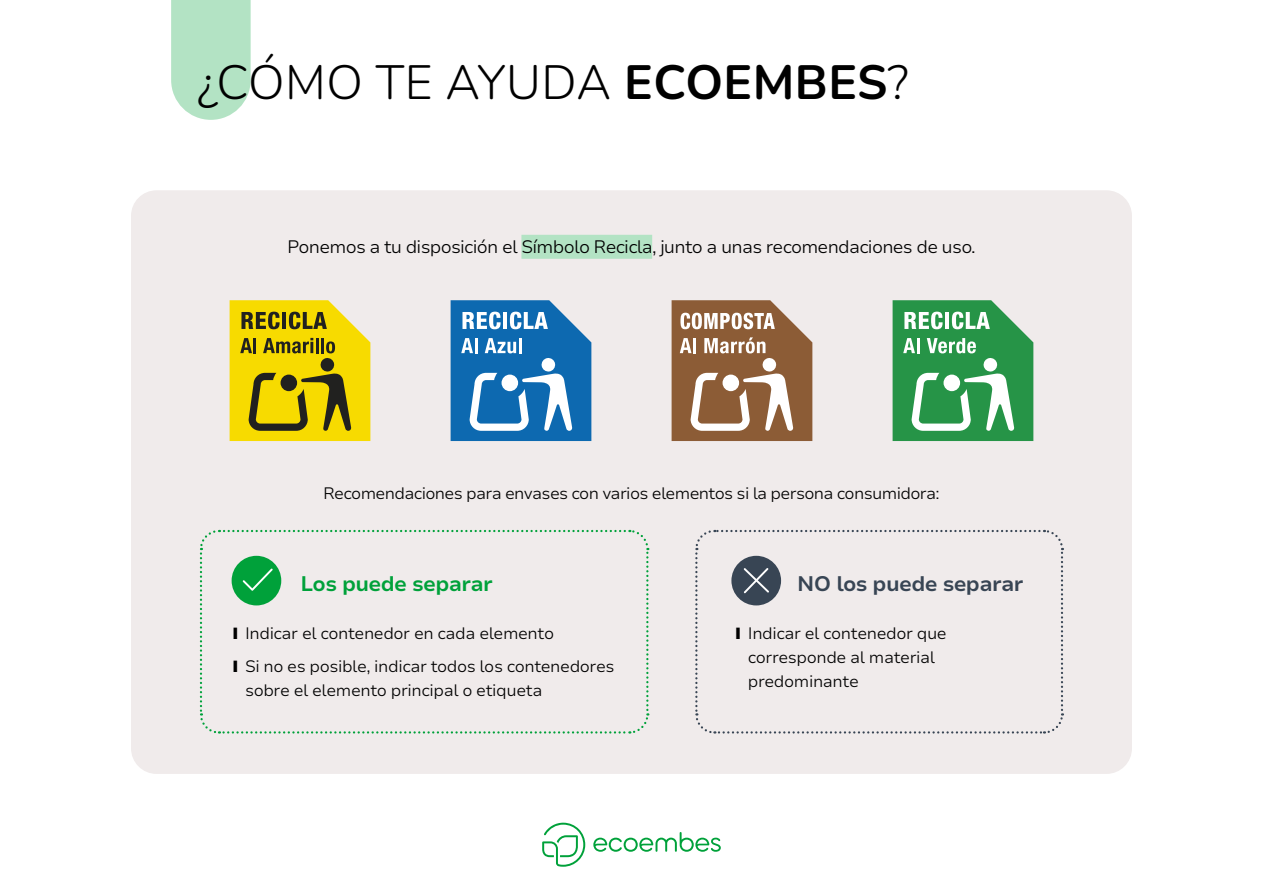
<style>
.page{position:relative;width:1263px;height:893px;background:#fff}
.page>*{position:absolute;margin:0;border:0;box-sizing:border-box;transform-origin:0 0}
.t1{font:300 48px "Nunito";letter-spacing:.01em;color:#000}
.t2{font:700 21px "Nunito Sans 7 pt";letter-spacing:-.03em;color:#384554}
.t3{font:700 21px "Nunito Sans 7 pt";letter-spacing:-.03em;color:#00a13a}
.t4{font:300 18px "Nunito Sans 7 pt";letter-spacing:-.04em;color:#000}
.t5{font:300 16.5px/24px "Nunito Sans 7 pt";letter-spacing:-.025em;color:#000}
.s1{font-weight:700}
</style>
<div class="page">
<div style="left:131px;top:190px;width:1001px;height:584px;background:#f0ebeb;border-radius:26px"></div>
<svg style="left:171px;top:0;width:80px;height:120px;background:#b8e5c8"></svg>
<svg style="left:542px;top:822px;width:43px;height:45px"></svg>
<svg style="left:593px;top:832px;width:128px;height:20px"></svg>
<div style="left:521px;top:235px;width:131px;height:24px;background:#b3e3c4"></div>
<svg style="left:230px;top:300px;width:140px;height:141px;background:#ceb80f"></svg>
<div style="left:281px;top:375px;width:16px;height:16px;background:#21211f;border-radius:50%"></div>
<svg style="left:451px;top:300px;width:140px;height:141px;background:#4189c0"></svg>
<div style="left:501px;top:375px;width:17px;height:16px;background:#fff;border-radius:50%"></div>
<svg style="left:892px;top:300px;width:141px;height:141px;background:#56ab70"></svg>
<div style="left:943px;top:375px;width:17px;height:16px;background:#fff;border-radius:50%"></div>
<svg style="left:672px;top:300px;width:140px;height:141px;background:#a58063"></svg>
<div style="left:722px;top:375px;width:17px;height:16px;background:#fff;border-radius:50%"></div>
<svg style="left:199px;top:529px;width:451px;height:205px"></svg>
<svg style="left:695px;top:529px;width:369px;height:205px"></svg>
<h1 class="t1" style="left:197px;top:49px;width:713px">¿CÓMO TE AYUDA <span class="s1">ECOEMBES</span>?</h1>
<p class="t4" style="left:287px;top:234px;width:690px">Ponemos a tu disposición el Símbolo Recicla, junto a unas recomendaciones de uso.</p>
<p class="t5" style="left:323px;top:481px;width:618px">Recomendaciones para envases con varios elementos si la persona consumidora:</p>
<p class="t3" style="left:301px;top:569px;width:194px">Los puede separar</p>
<p class="t2" style="left:797px;top:569px;width:228px">NO los puede separar</p>
<p class="t5" style="left:233px;top:617px;width:383px;line-height:32.5px">❙ Indicar el contenedor en cada elemento<br>❙ Si no es posible, indicar todos los contenedores</p>
<p class="t5" style="left:245px;top:678px;width:299px">sobre el elemento principal o etiqueta</p>
<p class="t5" style="left:748px;top:621px;width:200px;text-indent:-12px">❙ Indicar el contenedor que corresponde al material predominante</p>
</div>
